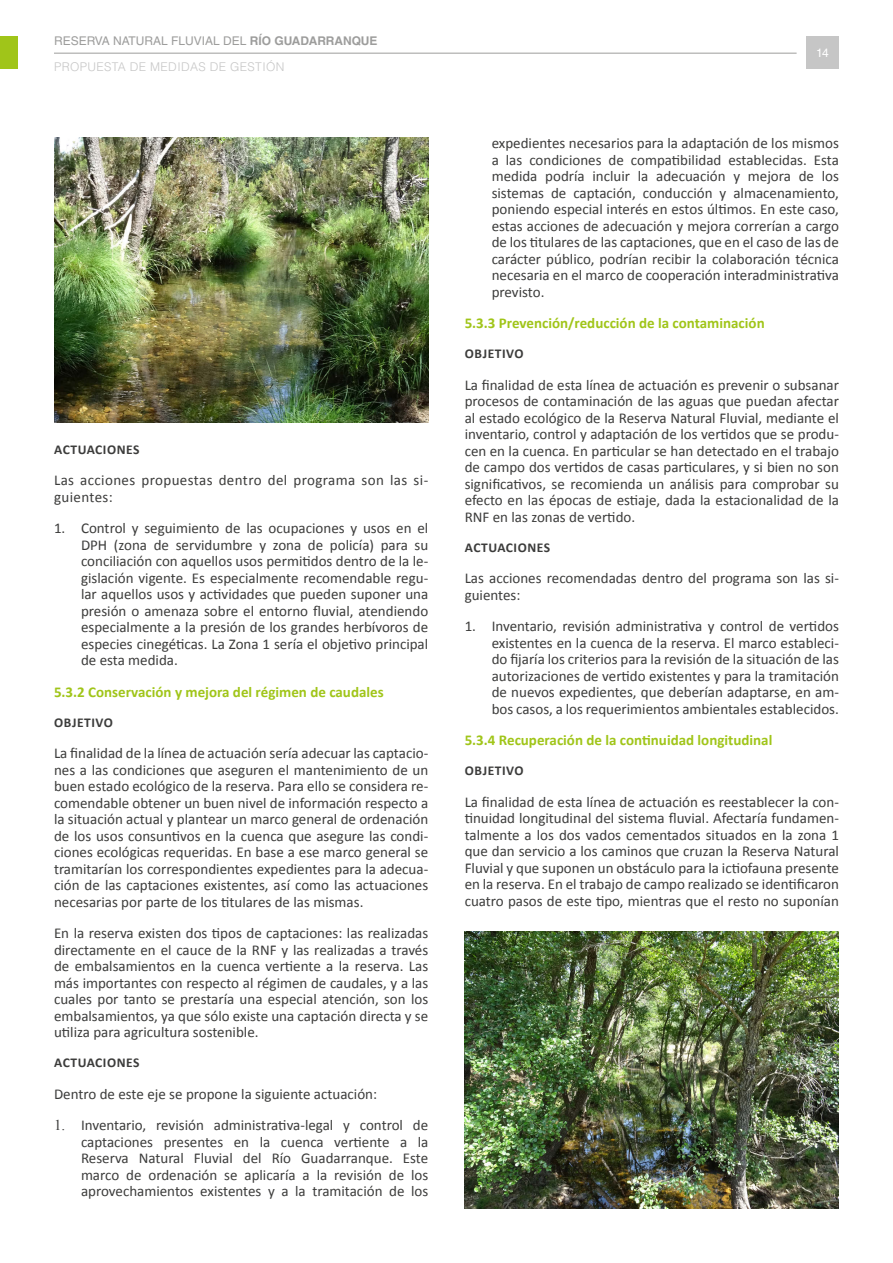
<style>
.page{position:relative;width:893px;height:1263px;background:#fff}
.page>*{position:absolute;margin:0;border:0;box-sizing:border-box;transform-origin:0 0}
.Texto{font:15px/16.5px "Calibri";color:#3c3c3b;text-align:justify}
._1_1_1Subapartado{font:700 15px "Calibri";color:#a0c519}
.Texto-2{font:15px/16.5px "Calibri";letter-spacing:.025em;color:#3c3c3b}
.Nivel4{font:700 13.5px "Calibri";letter-spacing:.04em;color:#3c3c3b}
.t1{font:300 12px/26px "Helvetica LT Std";letter-spacing:.03em;color:#c6c6c6}
.t2{font:12px "Helvetica LT Std";color:#fff}
.s1{font-weight:400;color:#9d9d9c}
.s2{font-weight:700;color:#9d9d9c}
.s3{font-family:"Times New Roman"}
</style>
<div class="page">
<hr style="left:54px;top:53px;width:743px;height:1px;background:#9d9d9c">
<div style="left:0;top:36px;width:18px;height:33px;background:#a0c519"></div>
<div style="left:806px;top:36px;width:33px;height:33px;background:#c6c6c6"></div>
<img style="left:54px;top:137px;width:374px;height:285px">
<img style="left:465px;top:931px;width:374px;height:278px">
<p class="t1" style="left:54px;top:27px;width:325px"><span class="s1">RESERVA NATURAL FLUVIAL DEL</span> <span class="s2">RÍO GUADARRANQUE<br></span>PROPUESTA DE MEDIDAS DE GESTIÓN</p>
<p class="Nivel4" style="left:54px;top:440px;width:87px">ACTUACIONES</p>
<p class="Texto-2" style="left:54px;top:472px;width:376px">Las acciones propuestas dentro del programa son las si&shy;guientes:</p>
<p class="Texto" style="left:81px;top:520px;width:349px;text-indent:-27px">1. Control y seguimiento de las ocupaciones y usos en el DPH (zona de servidumbre y zona de policía) para su conciliación con aquellos usos permitidos dentro de la le&shy;gislación vigente. Es especialmente recomendable regu&shy;lar aquellos usos y actividades que pueden suponer una presión o amenaza sobre el entorno fluvial, atendiendo especialmente a la presión de los grandes herbívoros de especies cinegéticas. La Zona 1 sería el objetivo principal de esta medida.</p>
<p class="_1_1_1Subapartado" style="left:54px;top:681px;width:331px">5.3.2 Conservación y mejora del régimen de caudales</p>
<p class="Nivel4" style="left:54px;top:713px;width:60px">OBJETIVO</p>
<p class="Texto" style="left:54px;top:744px;width:376px">La finalidad de la línea de actuación sería adecuar las captacio&shy;nes a las condiciones que aseguren el mantenimiento de un buen estado ecológico de la reserva. Para ello se considera re&shy;comendable obtener un buen nivel de información respecto a la situación actual y plantear un marco general de ordenación de los usos consuntivos en la cuenca que asegure las condi&shy;ciones ecológicas requeridas. En base a ese marco general se tramitarían los correspondientes expedientes para la adecua&shy;ción de las captaciones existentes, así como las actuaciones necesarias por parte de los titulares de las mismas.</p>
<p class="Texto" style="left:54px;top:924px;width:376px">En la reserva existen dos tipos de captaciones: las realizadas directamente en el cauce de la RNF y las realizadas a través de embalsamientos en la cuenca vertiente a la reserva. Las más importantes con respecto al régimen de caudales, y a las cuales por tanto se prestaría una especial atención, son los embalsamientos, ya que sólo existe una captación directa y se utiliza para agricultura sostenible.</p>
<p class="Nivel4" style="left:54px;top:1053px;width:87px">ACTUACIONES</p>
<p class="Texto" style="left:54px;top:1085px;width:325px">Dentro de este eje se propone la siguiente actuación:</p>
<p class="Texto" style="left:81px;top:1116px;width:349px;text-indent:-27px"><span class="s3">1.</span> Inventario, revisión administrativa-legal y control de captaciones presentes en la cuenca vertiente a la Reserva Natural Fluvial del Río Guadarranque. Este marco de ordenación se aplicaría a la revisión de los aprovechamientos existentes y a la tramitación de los</p>
<p class="t2" style="left:816px;top:46px;width:14px">14</p>
<p class="Texto" style="left:492px;top:135px;width:349px">expedientes necesarios para la adaptación de los mismos a las condiciones de compatibilidad establecidas. Esta medida podría incluir la adecuación y mejora de los sistemas de captación, conducción y almacenamiento, poniendo especial interés en estos últimos. En este caso, estas acciones de adecuación y mejora correrían a cargo de los titulares de las captaciones, que en el caso de las de carácter público, podrían recibir la colaboración técnica necesaria en el marco de cooperación interadministrativa previsto.</p>
<p class="_1_1_1Subapartado" style="left:465px;top:313px;width:302px">5.3.3 Prevención/reducción de la contaminación</p>
<p class="Nivel4" style="left:465px;top:344px;width:60px">OBJETIVO</p>
<p class="Texto" style="left:465px;top:376px;width:376px">La finalidad de esta línea de actuación es prevenir o subsanar procesos de contaminación de las aguas que puedan afectar al estado ecológico de la Reserva Natural Fluvial, mediante el inventario, control y adaptación de los vertidos que se produ&shy;cen en la cuenca. En particular se han detectado en el trabajo de campo dos vertidos de casas particulares, y si bien no son significativos, se recomienda un análisis para comprobar su efecto en las épocas de estiaje, dada la estacionalidad de la RNF en las zonas de vertido.</p>
<p class="Nivel4" style="left:465px;top:538px;width:87px">ACTUACIONES</p>
<p class="Texto" style="left:465px;top:569px;width:376px">Las acciones recomendadas dentro del programa son las si&shy;guientes:</p>
<p class="Texto" style="left:492px;top:617px;width:349px;text-indent:-27px">1. Inventario, revisión administrativa y control de vertidos existentes en la cuenca de la reserva. El marco estableci&shy;do fijaría los criterios para la revisión de la situación de las autorizaciones de vertido existentes y para la tramitación de nuevos expedientes, que deberían adaptarse, en am&shy;bos casos, a los requerimientos ambientales establecidos.</p>
<p class="_1_1_1Subapartado" style="left:465px;top:729px;width:309px">5.3.4 Recuperación de la continuidad longitudinal</p>
<p class="Nivel4" style="left:465px;top:761px;width:60px">OBJETIVO</p>
<p class="Texto" style="left:465px;top:793px;width:376px">La finalidad de esta línea de actuación es reestablecer la con&shy;tinuidad longitudinal del sistema fluvial. Afectaría fundamen&shy;talmente a los dos vados cementados situados en la zona 1 que dan servicio a los caminos que cruzan la Reserva Natural Fluvial y que suponen un obstáculo para la ictiofauna presente en la reserva. En el trabajo de campo realizado se identificaron cuatro pasos de este tipo, mientras que el resto no suponían</p>
</div>
